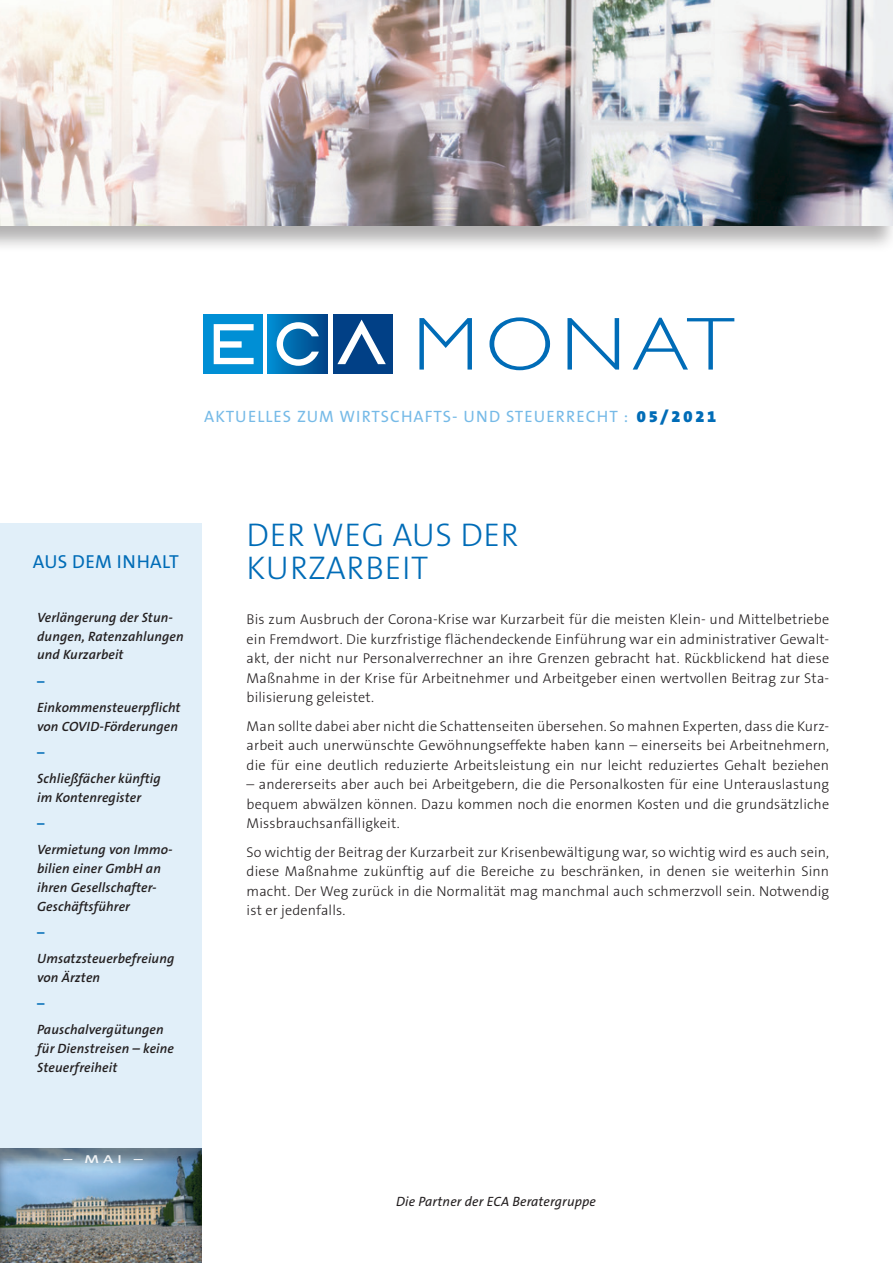
<style>
.page{position:relative;width:893px;height:1263px;background:#fff}
.page>*{position:absolute;margin:0;border:0;box-sizing:border-box;transform-origin:0 0}
.t1{font:300 75.45px "Gill Sans";letter-spacing:.08em;color:#006cb7;scale:1.11 1}
.t2{font:300 33px "The Sans B3";letter-spacing:.015em;color:#006cb7}
.t3{font:18.9px "The Sans B5 Plain";letter-spacing:.02em;color:#006cb7}
.t4{font:16.5px "The Sans B5 Plain";letter-spacing:.065em;color:#76bae7}
.t5{font:900 16.5px "The Sans B9";letter-spacing:.17em;color:#006cb7}
.t6{font:300 14.25px/19.5px "The Sans B3";letter-spacing:.01em;color:#231f20;text-align:justify}
.t7{font:italic 600 13.5px/18.8px "The Sans B6";letter-spacing:.01em;color:#231f20}
.t8{font:italic 13.5px "The Sans B5 Plain";letter-spacing:.01em;color:#231f20}
.t9{font:700 13.5px "The Sans B7";color:#006cb7}
.t10{font:600 11.55px "The Sans B6";color:#fff;scale:1.43 1}
</style>
<div class="page">
<div style="left:0;top:523px;width:202px;height:625px;background:#e1eff9"></div>
<div style="left:0;top:1145px;width:203px;height:118px;background:#231f20;opacity:.5"></div>
<div style="left:203px;top:314px;width:60px;height:59px;background:#008fd5"></div>
<svg style="left:214px;top:324px;width:40px;height:40px"></svg>
<div style="left:268px;top:314px;width:60px;height:59px;background:linear-gradient(to right,#018ed2,#004184)"></div>
<svg style="left:277px;top:322px;width:42px;height:44px"></svg>
<div style="left:333px;top:314px;width:59px;height:59px;background:#014086"></div>
<svg style="left:337px;top:320px;width:49px;height:44px"></svg>
<div style="left:0;top:0;width:893px;height:253px;background:#231f20;opacity:.35"></div>
<img style="left:0;top:0;width:893px;height:225px">
<p class="t1" style="left:413px;top:302px;width:291px">MONAT</p>
<p class="t4" style="left:204px;top:408px;width:426px">AKTUELLES ZUM WIRTSCHAFTS- UND STEUERRECHT :</p>
<p class="t5" style="left:637px;top:407px;width:81px">05/2021</p>
<p class="t3" style="left:33px;top:552px;width:147px">AUS DEM INHALT</p>
<p class="t7" style="left:37px;top:609px;width:148px">Verlängerung der Stun&shy;dungen, Ratenzahlungen und Kurzarbeit</p>
<p class="t9" style="left:37px;top:674px;width:9px">–</p>
<p class="t7" style="left:37px;top:699px;width:145px">Einkommensteuerpflicht von COVID-Förderungen</p>
<p class="t9" style="left:37px;top:745px;width:9px">–</p>
<p class="t7" style="left:37px;top:770px;width:125px">Schließfächer künftig</p>
<p class="t7" style="left:37px;top:789px;width:106px">im Kontenregister</p>
<p class="t9" style="left:37px;top:816px;width:9px">–</p>
<p class="t7" style="left:37px;top:841px;width:137px">Vermietung von Immo&shy;bilien einer GmbH an ihren Gesellschafter-<br>Geschäftsführer</p>
<p class="t9" style="left:37px;top:925px;width:9px">–</p>
<p class="t7" style="left:37px;top:950px;width:139px">Umsatzsteuerbefreiung von Ärzten</p>
<p class="t9" style="left:37px;top:996px;width:9px">–</p>
<p class="t7" style="left:37px;top:1021px;width:138px">Pauschalvergütungen für Dienstreisen – keine<br>Steuerfreiheit</p>
<p class="t10" style="left:63px;top:1153px;width:57px">– MAI –</p>
<p class="t2" style="left:247px;top:518px;width:274px">DER WEG AUS DER</p>
<p class="t2" style="left:247px;top:551px;width:183px">KURZARBEIT</p>
<p class="t6" style="left:247px;top:610px;width:584px">Bis zum Ausbruch der Corona-Krise war Kurzarbeit für die meisten Klein- und Mittelbetriebe ein Fremdwort. Die kurzfristige flächendeckende Einführung war ein administrativer Gewalt&shy;akt, der nicht nur Personalverrechner an ihre Grenzen gebracht hat. Rückblickend hat diese Maßnahme in der Krise für Arbeitnehmer und Arbeitgeber einen wertvollen Beitrag zur Sta&shy;bilisierung geleistet.</p>
<p class="t6" style="left:247px;top:717px;width:584px">Man sollte dabei aber nicht die Schattenseiten übersehen. So mahnen Experten, dass die Kurz&shy;arbeit auch unerwünschte Gewöhnungseffekte haben kann – einerseits bei Arbeitnehmern, die für eine deutlich reduzierte Arbeitsleistung ein nur leicht reduziertes Gehalt beziehen</p>
<p class="t6" style="left:247px;top:775px;width:584px">– andererseits aber auch bei Arbeitgebern, die die Personalkosten für eine Unterauslastung bequem abwälzen können. Dazu kommen noch die enormen Kosten und die grundsätzliche Missbrauchsanfälligkeit.</p>
<p class="t6" style="left:247px;top:843px;width:584px">So wichtig der Beitrag der Kurzarbeit zur Krisenbewältigung war, so wichtig wird es auch sein, diese Maßnahme zukünftig auf die Bereiche zu beschränken, in denen sie weiterhin Sinn macht. Der Weg zurück in die Normalität mag manchmal auch schmerzvoll sein. Notwendig ist er jedenfalls.</p>
<p class="t8" style="left:396px;top:1194px;width:201px">Die Partner der ECA Beratergruppe</p>
</div>
